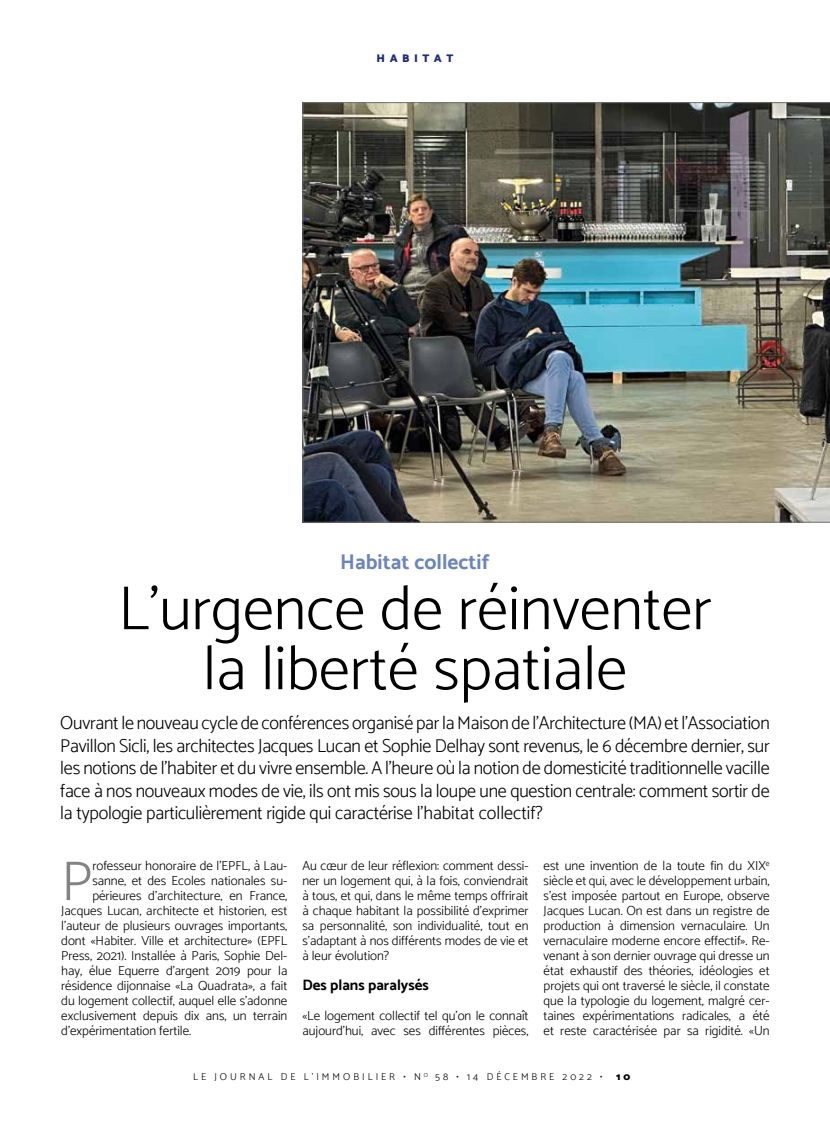
<style>
.page{position:relative;width:830px;height:1134px;background:#fff}
.page>*{position:absolute;margin:0;border:0;box-sizing:border-box;transform-origin:0 0}
.t1{font:300 62.5px/60px "Catamaran";color:#000;text-align:center}
.t2{font:300 56.38px "Catamaran";color:#838382}
.t3{font:700 21.25px "Catamaran";color:#6c85ba}
.t4{font:300 18.75px/22.5px "Catamaran";letter-spacing:-.01em;color:#000;text-align:justify}
.t5{font:700 15px "Catamaran";color:#000}
.t6{font:300 13.12px/15px "Catamaran";color:#000;text-align:justify}
.t7{font:900 11.25px "Catamaran";letter-spacing:.4em;color:#232c77}
.t8{font:300 10px "Catamaran";letter-spacing:.3em;color:#000}
.t9{font:900 10px "Catamaran";color:#000}
</style>
<div class="page">
<img style="left:302px;top:102px;width:527px;height:421px">
<p class="t7" style="left:376px;top:51px;width:78px">HABITAT</p>
<h3 class="t3" style="left:340px;top:549px;width:151px">Habitat collectif</h3>
<h1 class="t1" style="left:118px;top:578px;width:594px">L’urgence de réinventer la liberté spatiale</h1>
<p class="t4" style="left:60px;top:712px;width:710px">Ouvrant le nouveau cycle de conférences organisé par la Maison de l’Architecture (MA) et l’Association Pavillon Sicli, les architectes Jacques Lucan et Sophie Delhay sont revenus, le 6 décembre dernier, sur les notions de l’habiter et du vivre ensemble. A l’heure où la notion de domesticité traditionnelle vacille face à nos nouveaux modes de vie, ils ont mis sous la loupe une question centrale: comment sortir de la typologie particulièrement rigide qui caractérise l’habitat collectif?</p>
<h2 class="t2" style="left:61px;top:848px;width:33px">P</h2>
<p class="t6" style="left:92px;top:858px;width:196px">rofesseur honoraire de l’EPFL, à Lau-</p>
<p class="t6" style="left:92px;top:873px;width:196px">sanne, et des Ecoles nationales su-</p>
<p class="t6" style="left:92px;top:888px;width:196px">périeures d’architecture, en France,</p>
<p class="t6" style="left:61px;top:903px;width:227px">Jacques Lucan, architecte et historien, est</p>
<p class="t6" style="left:61px;top:918px;width:227px">l’auteur de plusieurs ouvrages importants,</p>
<p class="t6" style="left:61px;top:933px;width:227px">dont «Habiter. Ville et architecture» (EPFL</p>
<p class="t6" style="left:61px;top:948px;width:227px">Press, 2021). Installée à Paris, Sophie Del-</p>
<p class="t6" style="left:61px;top:963px;width:227px">hay, élue Equerre d’argent 2019 pour la</p>
<p class="t6" style="left:61px;top:978px;width:227px">résidence dijonnaise «La Quadrata», a fait</p>
<p class="t6" style="left:61px;top:993px;width:227px">du logement collectif, auquel elle s’adonne</p>
<p class="t6" style="left:61px;top:1008px;width:227px">exclusivement depuis dix ans, un terrain</p>
<p class="t6" style="left:61px;top:1023px;width:131px">d’expérimentation fertile.</p>
<p class="t6" style="left:302px;top:858px;width:227px">Au cœur de leur réflexion: comment dessi&shy;ner un logement qui, à la fois, conviendrait à tous, et qui, dans le même temps offrirait à chaque habitant la possibilité d’exprimer sa personnalité, son individualité, tout en s’adaptant à nos différents modes de vie et à leur évolution?</p>
<p class="t5" style="left:302px;top:976px;width:128px">Des plans paralysés</p>
<p class="t6" style="left:302px;top:1008px;width:227px">«Le logement collectif tel qu’on le connaît aujourd’hui, avec ses différentes pièces,</p>
<p class="t6" style="left:543px;top:858px;width:227px">est une invention de la toute fin du XIX<sup>e </sup>siècle et qui, avec le développement urbain, s’est imposée partout en Europe, observe Jacques Lucan. On est dans un registre de production à dimension vernaculaire. Un vernaculaire moderne encore effectif». Re&shy;venant à son dernier ouvrage qui dresse un état exhaustif des théories, idéologies et projets qui ont traversé le siècle, il constate que la typologie du logement, malgré cer&shy;taines expérimentations radicales, a été et reste caractérisée par sa rigidité. «Un</p>
<p class="t8" style="left:193px;top:1071px;width:410px">LE JOURNAL DE L’IMMOBILIER • N <sup>O</sup> 58 • 14 DÉCEMBRE 2022 •</p>
<p class="t9" style="left:615px;top:1071px;width:16px">1 0</p>
</div>
